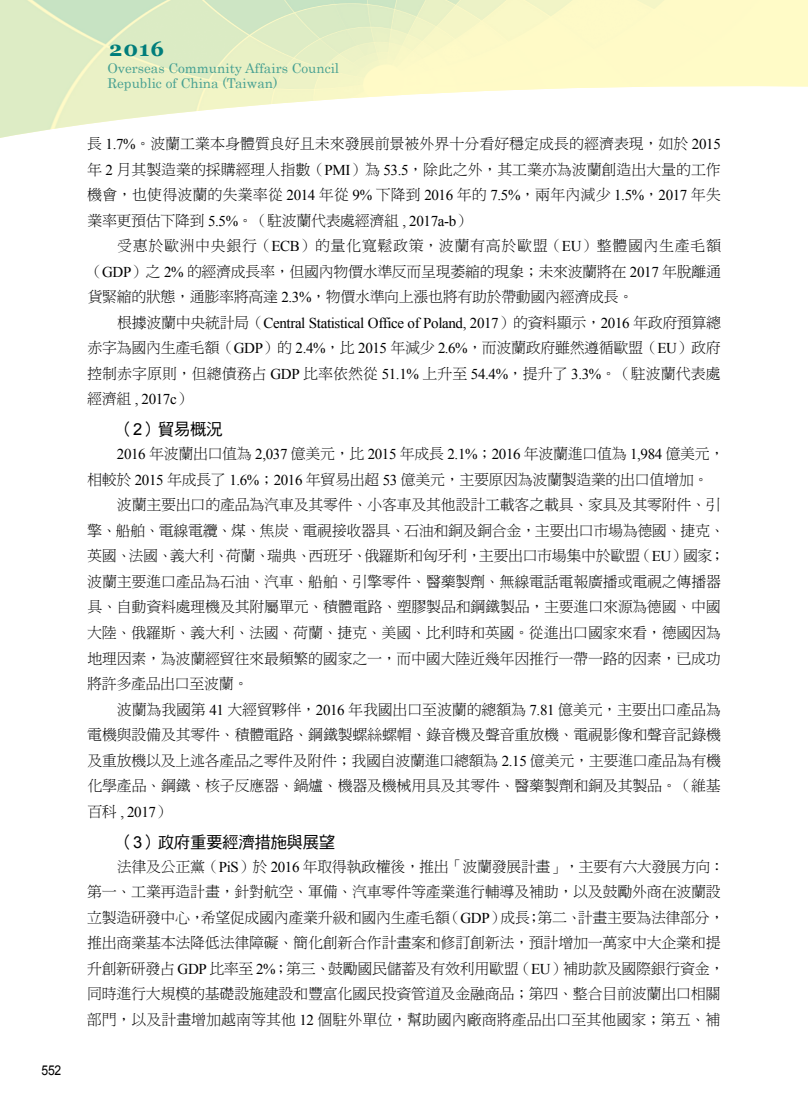
<style>
.page{position:relative;width:808px;height:1106px;background:#fff}
.page>*{position:absolute;margin:0;border:0;box-sizing:border-box;transform-origin:0 0}
.t1{font:700 21px "Vani";color:#007d7b}
.t2{font:16.5px "DF Hei Std W5";letter-spacing:-.025em;color:#000}
.t3{font:15px/25.5px "DF Ming Std W3";letter-spacing:-.02em;color:#000;text-align:justify}
.t4{font:15px/25.5px "DF Ming Std W3";color:#000}
.t5{font:15px "Times New Roman";letter-spacing:-.025em;color:#000}
.t6{font:13.5px/15px "Century";color:#007d7b}
.t7{font:13.5px "Arial";color:#000;scale:.9 1}
.s1{font-family:"Times New Roman"}
.s2{font-family:"DF Ming Std W3"}
.s3{font-family:"Arial"}
</style>
<div class="page">
<p class="t7" style="left:42px;top:1061px;width:23px">552</p>
<h1 class="t1" style="left:109px;top:37px;width:56px">2016</h1>
<p class="t6" style="left:107px;top:60px;width:233px">Overseas Community Affairs Council<br>Republic of China (Taiwan)</p>
<p class="t3" style="left:87px;top:131px;width:635px">長 <span class="s1">1.7%</span>。波蘭工業本身體質良好且未來發展前景被外界十分看好穩定成長的經濟表現，如於 <span class="s1">2015</span>年 <span class="s1">2</span> 月其製造業的採購經理人指數（<span class="s1">PMI</span>）為 <span class="s1">53.5</span>，除此之外，其工業亦為波蘭創造出大量的工作機會，也使得波蘭的失業率從 <span class="s1">2014</span> 年從 <span class="s1">9%</span> 下降到 <span class="s1">2016</span> 年的 <span class="s1">7.5%</span>，兩年內減少 <span class="s1">1.5%</span>，<span class="s1">2017</span> 年失業率更預估下降到 <span class="s1">5.5%</span>。（駐波蘭代表處經濟組 <span class="s1">, 2017a-b</span>）</p>
<p class="t3" style="left:87px;top:233px;width:635px;text-indent:30px">受惠於歐洲中央銀行（<span class="s1">ECB</span>）的量化寬鬆政策，波蘭有高於歐盟（<span class="s1">EU</span>）整體國內生產毛額（<span class="s1">GDP</span>）之 <span class="s1">2%</span> 的經濟成長率，但國內物價水準反而呈現萎縮的現象；未來波蘭將在 <span class="s1">2017</span> 年脫離通貨緊縮的狀態，通膨率將高達 <span class="s1">2.3%</span>，物價水準向上漲也將有助於帶動國內經濟成長。</p>
<p class="t5" style="left:117px;top:312px;width:605px"><span class="s2">根據波蘭中央統計局（</span>Central Statistical Office of Poland, 2017<span class="s2">）的資料顯示，</span>2016 <span class="s2">年政府預算總</span></p>
<p class="t4" style="left:87px;top:335px;width:635px">赤字為國內生產毛額（<span class="s1">GDP</span>）的 <span class="s1">2.4%</span>，比 <span class="s1">2015</span> 年減少 <span class="s1">2.6%</span>，而波蘭政府雖然遵循歐盟（<span class="s1">EU</span>）政府控制赤字原則，但總債務占 <span class="s1">GDP</span> 比率依然從 <span class="s1">51.1%</span> 上升至 <span class="s1">54.4%</span>，提升了 <span class="s1">3.3%</span>。（駐波蘭代表處</p>
<p class="t5" style="left:87px;top:389px;width:106px"><span class="s2">經濟組</span> , 2017c<span class="s2">）</span></p>
<p class="t2" style="left:117px;top:420px;width:107px">（<span class="s3">2</span>）貿易概況</p>
<p class="t3" style="left:87px;top:441px;width:639px;text-indent:30px"><span class="s1">2016</span> 年波蘭出口值為 <span class="s1">2,037</span> 億美元，比 <span class="s1">2015</span> 年成長 <span class="s1">2.1%</span>；<span class="s1">2016</span> 年波蘭進口值為 <span class="s1">1,984</span> 億美元，相較於 <span class="s1">2015</span> 年成長了 <span class="s1">1.6%</span>；<span class="s1">2016</span> 年貿易出超 <span class="s1">53</span> 億美元，主要原因為波蘭製造業的出口值增加。</p>
<p class="t3" style="left:87px;top:492px;width:639px;text-align:left;text-indent:30px">波蘭主要出口的產品為汽車及其零件、小客車及其他設計工載客之載具、家具及其零附件、引擎、船舶、電線電纜、煤、焦炭、電視接收器具、石油和銅及銅合金，主要出口市場為德國、捷克、英國、法國、義大利、荷蘭、瑞典、西班牙、俄羅斯和匈牙利，主要出口市場集中於歐盟（<span class="s1">EU</span>）國家；波蘭主要進口產品為石油、汽車、船舶、引擎零件、醫藥製劑、無線電話電報廣播或電視之傳播器具、自動資料處理機及其附屬單元、積體電路、塑膠製品和鋼鐵製品，主要進口來源為德國、中國大陸、俄羅斯、義大利、法國、荷蘭、捷克、美國、比利時和英國。從進出口國家來看，德國因為地理因素，為波蘭經貿往來最頻繁的國家之一，而中國大陸近幾年因推行一帶一路的因素，已成功將許多產品出口至波蘭。</p>
<p class="t3" style="left:87px;top:696px;width:635px;text-indent:30px">波蘭為我國第 <span class="s1">41</span> 大經貿夥伴，<span class="s1">2016</span> 年我國出口至波蘭的總額為 <span class="s1">7.81</span> 億美元，主要出口產品為電機與設備及其零件、積體電路、鋼鐵製螺絲螺帽、錄音機及聲音重放機、電視影像和聲音記錄機及重放機以及上述各產品之零件及附件；我國自波蘭進口總額為 <span class="s1">2.15</span> 億美元，主要進口產品為有機化學產品、鋼鐵、核子反應器、鍋爐、機器及機械用具及其零件、醫藥製劑和銅及其製品。（維基</p>
<p class="t5" style="left:87px;top:801px;width:85px"><span class="s2">百科</span> , 2017<span class="s2">）</span></p>
<p class="t2" style="left:117px;top:832px;width:220px">（<span class="s3">3</span>）政府重要經濟措施與展望</p>
<p class="t3" style="left:87px;top:853px;width:639px;text-align:left;text-indent:30px">法律及公正黨（<span class="s1">PiS</span>）於 <span class="s1">2016</span> 年取得執政權後，推出「波蘭發展計畫」，主要有六大發展方向：第一、工業再造計畫，針對航空、軍備、汽車零件等產業進行輔導及補助，以及鼓勵外商在波蘭設立製造研發中心，希望促成國內產業升級和國內生產毛額（<span class="s1">GDP</span>）成長；第二、計畫主要為法律部分，推出商業基本法降低法律障礙、簡化創新合作計畫案和修訂創新法，預計增加一萬家中大企業和提升創新研發占 <span class="s1">GDP</span> 比率至 <span class="s1">2%</span>；第三、鼓勵國民儲蓄及有效利用歐盟（<span class="s1">EU</span>）補助款及國際銀行資金，同時進行大規模的基礎設施建設和豐富化國民投資管道及金融商品；第四、整合目前波蘭出口相關部門，以及計畫增加越南等其他 <span class="s1">12</span> 個駐外單位，幫助國內廠商將產品出口至其他國家；第五、補</p>
</div>
